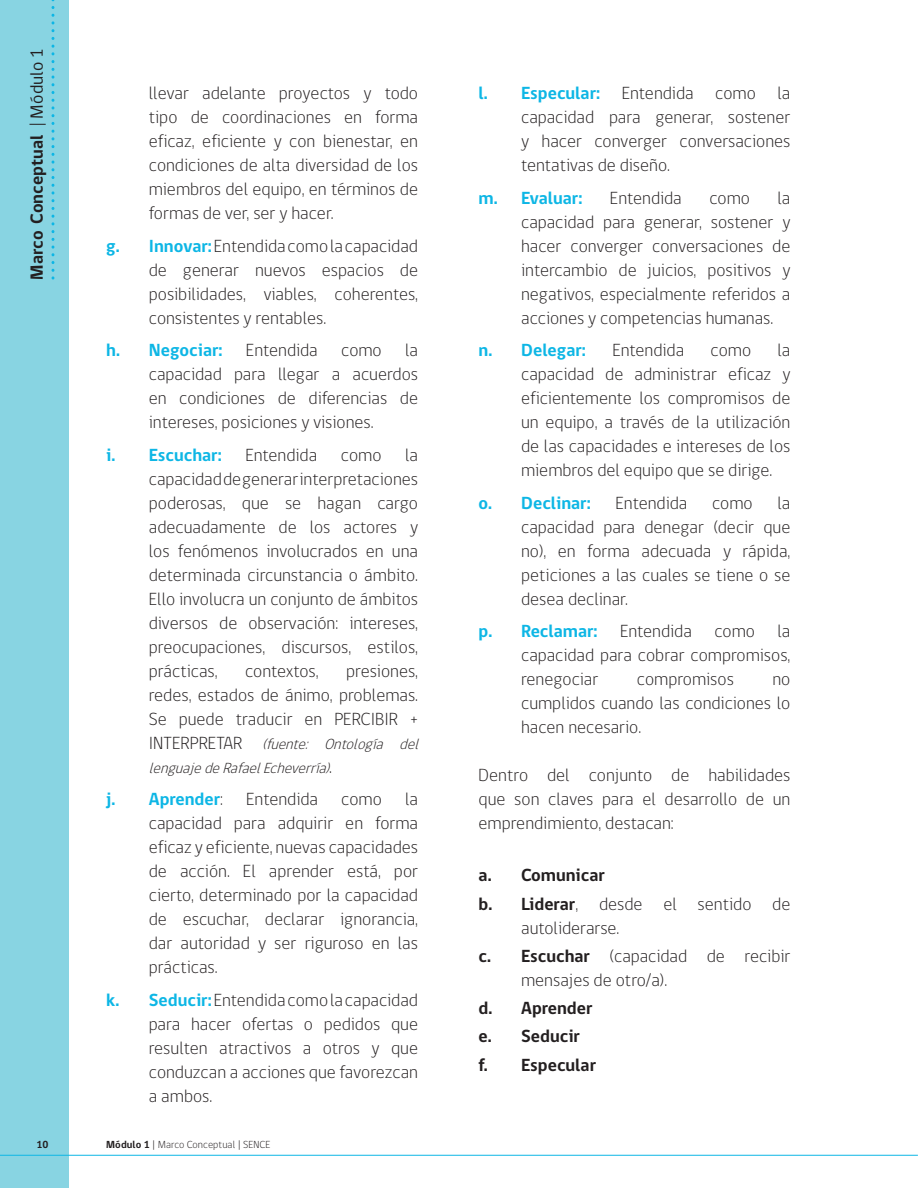
<style>
.page{position:relative;width:918px;height:1188px;background:#fff}
.page>*{position:absolute;margin:0;border:0;box-sizing:border-box;transform-origin:0 0}
.t1{font:300 18px/24px "gob CL";color:#231f20;text-align:justify}
.t2{font:700 18px/28.2px "gob CL";color:#231f20}
.t3{font:700 18px "gob CL";color:#0db6e5}
.t4{font:italic 300 15px/24px "gob CL";color:#231f20}
.t5{font:300 10.5px "gob CL";letter-spacing:.005em;color:#231f20}
.t6{font:700 10.5px "gob CL";color:#231f20}
.s1{font-weight:400}
.s2{font-weight:700;color:#0db6e5}
.s3{font-style:normal;font-size:18px}
.s4{font-weight:300;color:#231f20}
.s5{font-weight:700}
.s6{font-weight:300}
</style>
<div class="page">
<div style="left:0;top:0;width:69px;height:1188px;background:#88d4e2"></div>
<hr style="left:0;top:1155px;width:918px;height:1px;background:#0db6e5">
<svg style="left:51px;top:0;width:3px;height:278px"></svg>
<p class="t2" style="left:23px;top:280px;width:233px;rotate:-90deg">Marco Conceptual <span class="s1">| Módulo 1</span></p>
<p class="t1" style="left:149px;top:82px;width:271px">llevar adelante proyectos y todo tipo de coordinaciones en forma eficaz, eficiente y con bienestar, en condiciones de alta diversidad de los miembros del equipo, en términos de formas de ver, ser y hacer.</p>
<p class="t1" style="left:149px;top:234px;width:271px;text-indent:-43px"><span class="s2">g. Innovar:</span> Entendida como la capacidad de generar nuevos espacios de posibilidades, viables, coherentes, consistentes y rentables.</p>
<p class="t3" style="left:106px;top:338px;width:118px">h. Negociar:</p>
<p class="t1" style="left:246px;top:339px;width:73px">Entendida</p>
<p class="t1" style="left:341px;top:339px;width:42px">como</p>
<p class="t1" style="left:149px;top:339px;width:271px;text-indent:256px">la capacidad para llegar a acuerdos en condiciones de diferencias de intereses, posiciones y visiones.</p>
<p class="t3" style="left:106px;top:442px;width:117px">i. Escuchar:</p>
<p class="t1" style="left:245px;top:443px;width:73px">Entendida</p>
<p class="t1" style="left:341px;top:443px;width:42px">como</p>
<p class="t1" style="left:149px;top:443px;width:271px;text-indent:256px">la capacidad de generar interpretaciones poderosas, que se hagan cargo adecuadamente de los actores y los fenómenos involucrados en una determinada circunstancia o ámbito.<br>Ello involucra un conjunto de ámbitos diversos de observación: intereses, preocupaciones, discursos, estilos, prácticas,</p>
<p class="t1" style="left:149px;top:659px;width:271px;text-indent:197px">presiones, redes, estados de ánimo, problemas.<br>Se puede traducir en PERCIBIR +</p>
<p class="t4" style="left:149px;top:732px;width:276px"><span class="s3">I N T E R P R E TA R</span> (fuente: Ontología del lenguajedeRafaelEcheverría)<span class="s3">.</span></p>
<p class="t3" style="left:106px;top:787px;width:118px">j. Aprender<span class="s4">:</span></p>
<p class="t1" style="left:246px;top:788px;width:73px">Entendida</p>
<p class="t1" style="left:341px;top:788px;width:42px">como</p>
<p class="t1" style="left:245px;top:659px;width:75px">contextos,</p>
<p class="t1" style="left:149px;top:788px;width:271px;text-indent:256px">la capacidad para adquirir en forma eficaz y eficiente, nuevas capacidades de acción. El aprender está, por cierto, determinado por la capacidad de escuchar, declarar ignorancia, dar autoridad y ser riguroso en las prácticas.</p>
<p class="t1" style="left:149px;top:988px;width:271px;text-indent:-43px"><span class="s2">k. Seducir:</span> Entendida como la capacidad para hacer ofertas o pedidos que resulten atractivos a otros y que conduzcan a acciones que favorezcan a ambos.</p>
<p class="t6" style="left:37px;top:1137px;width:14px">10</p>
<p class="t5" style="left:106px;top:1137px;width:166px"><span class="s5">Módulo 1</span> | Marco Conceptual | SENCE</p>
<p class="t1" style="left:521px;top:82px;width:271px;text-indent:-43px"><span class="s2">l. Especular:</span> Entendida como la capacidad para generar, sostener y hacer converger conversaciones tentativas de diseño.</p>
<p class="t3" style="left:479px;top:185px;width:105px">m. Evaluar:</p>
<p class="t1" style="left:610px;top:186px;width:73px">Entendida</p>
<p class="t1" style="left:709px;top:186px;width:42px">como</p>
<p class="t1" style="left:521px;top:186px;width:271px;text-indent:256px">la capacidad para generar, sostener y hacer converger conversaciones de intercambio de juicios, positivos y negativos, especialmente referidos a acciones y competencias humanas.</p>
<p class="t3" style="left:479px;top:338px;width:109px">n. Delegar:</p>
<p class="t1" style="left:612px;top:339px;width:73px">Entendida</p>
<p class="t1" style="left:711px;top:339px;width:42px">como</p>
<p class="t1" style="left:521px;top:339px;width:271px;text-indent:256px">la capacidad de administrar eficaz y eficientemente los compromisos de un equipo, a través de la utilización de las capacidades e intereses de los miembros del equipo que se dirige.</p>
<p class="t3" style="left:479px;top:490px;width:114px">o. Declinar:</p>
<p class="t1" style="left:616px;top:491px;width:73px">Entendida</p>
<p class="t1" style="left:712px;top:491px;width:42px">como</p>
<p class="t1" style="left:521px;top:491px;width:271px;text-indent:256px">la capacidad para denegar (decir que no), en forma adecuada y rápida, peticiones a las cuales se tiene o se desea declinar.</p>
<p class="t1" style="left:521px;top:620px;width:271px;text-indent:-43px"><span class="s2">p. Reclamar:</span> Entendida como la capacidad para cobrar compromisos, renegociar</p>
<p class="t1" style="left:637px;top:668px;width:98px">compromisos</p>
<p class="t1" style="left:521px;top:668px;width:271px;text-indent:251px">no cumplidos cuando las condiciones lo hacen necesario.</p>
<p class="t1" style="left:479px;top:764px;width:313px">Dentro del conjunto de habilidades que son claves para el desarrollo de un emprendimiento, destacan:</p>
<p class="t2" style="left:479px;top:862px;width:313px">a. Comunicar<br>b. Liderar<span class="s6">, desde el sentido de</span></p>
<p class="t1" style="left:479px;top:914px;width:313px;line-height:28.2px;text-indent:43px">autoliderarse.<br><span class="s5">c. Escuchar</span> (capacidad de recibir</p>
<p class="t1" style="left:521px;top:968px;width:148px">mensajes de otro/a).</p>
<p class="t2" style="left:479px;top:994px;width:119px">d. Aprender e. Seducir<br>f. Especular</p>
</div>
